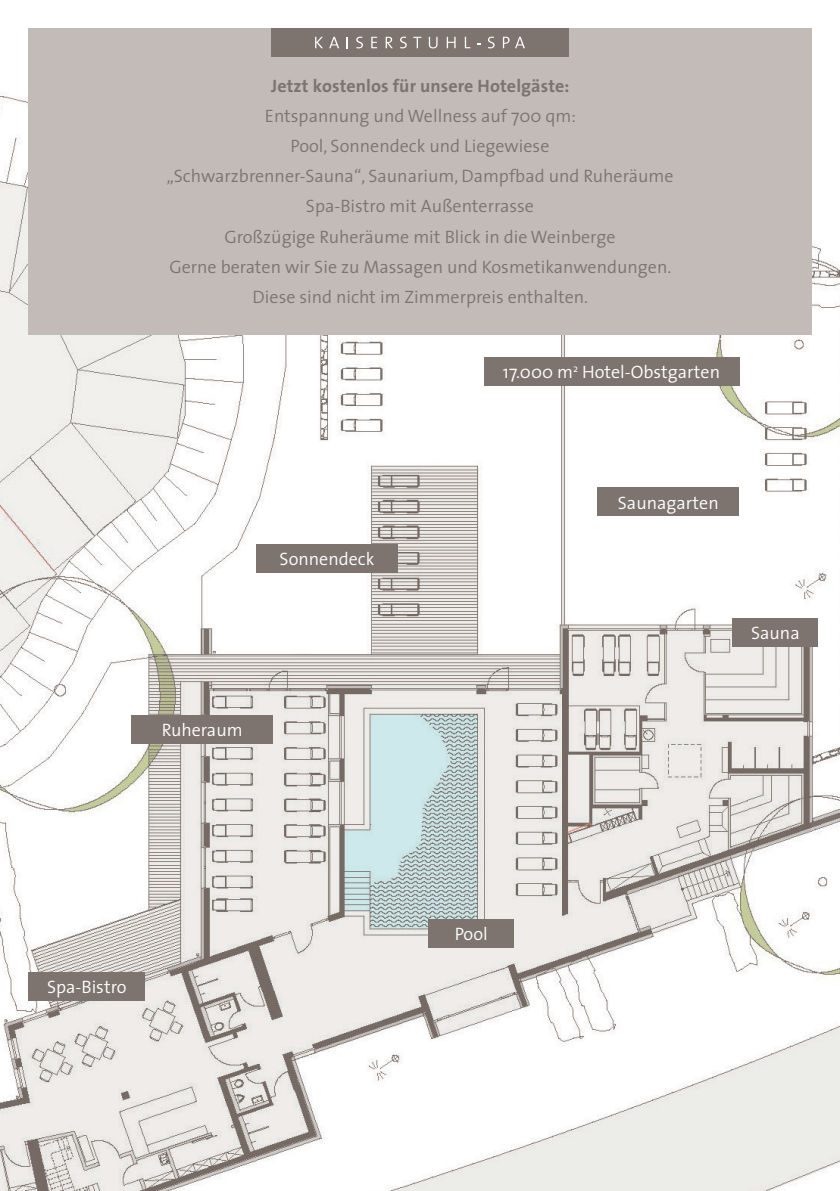
<style>
.page{position:relative;width:840px;height:1191px;background:#fff}
.page>*{position:absolute;margin:0;border:0;box-sizing:border-box;transform-origin:0 0}
.t1{font:300 18px/30px "The Sans";color:#7e746f;text-align:center}
.t2{font:300 18px "The Sans";color:#fff}
.t3{font:700 18px "The Sans";letter-spacing:.005em;color:#7e746f}
</style>
<div class="page">
<img style="left:0;top:34px;width:839px;height:1157px">
<div style="left:28px;top:28px;width:783px;height:306px;background:#c2bbb8"></div>
<div style="left:131px;top:715px;width:142px;height:28px;background:#7e746f"></div>
<div style="left:28px;top:972px;width:117px;height:29px;background:#7e746f"></div>
<div style="left:428px;top:919px;width:85px;height:28px;background:#7e746f"></div>
<div style="left:732px;top:618px;width:85px;height:28px;background:#7e746f"></div>
<div style="left:597px;top:488px;width:141px;height:28px;background:#7e746f"></div>
<div style="left:256px;top:544px;width:142px;height:29px;background:#7e746f"></div>
<div style="left:271px;top:28px;width:297px;height:29px;background:#7e746f"></div>
<svg style="left:315px;top:37px;width:8px;height:11px"></svg>
<svg style="left:329px;top:37px;width:10px;height:11px"></svg>
<svg style="left:346px;top:37px;width:2px;height:11px"></svg>
<svg style="left:356px;top:37px;width:7px;height:11px"></svg>
<svg style="left:371px;top:37px;width:6px;height:11px"></svg>
<svg style="left:385px;top:37px;width:7px;height:11px"></svg>
<svg style="left:400px;top:37px;width:6px;height:11px"></svg>
<svg style="left:413px;top:37px;width:8px;height:11px"></svg>
<svg style="left:428px;top:37px;width:9px;height:11px"></svg>
<svg style="left:446px;top:37px;width:9px;height:11px"></svg>
<svg style="left:464px;top:37px;width:6px;height:11px"></svg>
<svg style="left:488px;top:37px;width:6px;height:11px"></svg>
<svg style="left:502px;top:37px;width:22px;height:11px"></svg>
<div style="left:483px;top:357px;width:255px;height:29px;background:#7e746f"></div>
<p class="t3" style="left:271px;top:71px;width:299px">Jetzt kostenlos für unsere Hotelgäste:</p>
<p class="t1" style="left:166px;top:101px;width:508px">Entspannung und Wellness auf 700 qm:<br>Pool, Sonnendeck und Liegewiese<br>„Schwarzbrenner-Sauna“, Saunarium, Dampfbad und Ruheräume Spa-Bistro mit Außenterrasse<br>Großzügige Ruheräume mit Blick in die Weinberge<br>Gerne beraten wir Sie zu Massagen und Kosmetikanwendungen.<br>Diese sind nicht im Zimmerpreis enthalten.</p>
<p class="t2" style="left:502px;top:357px;width:218px">17.000 m<sup>2</sup> Hotel-Obstgarten</p>
<p class="t2" style="left:279px;top:544px;width:96px">Sonnendeck</p>
<p class="t2" style="left:162px;top:714px;width:82px">Ruheraum</p>
<p class="t2" style="left:617px;top:487px;width:102px">Saunagarten</p>
<p class="t2" style="left:750px;top:617px;width:50px">Sauna</p>
<p class="t2" style="left:47px;top:972px;width:81px">Spa-Bistro</p>
<p class="t2" style="left:454px;top:919px;width:35px">Pool</p>
</div>
